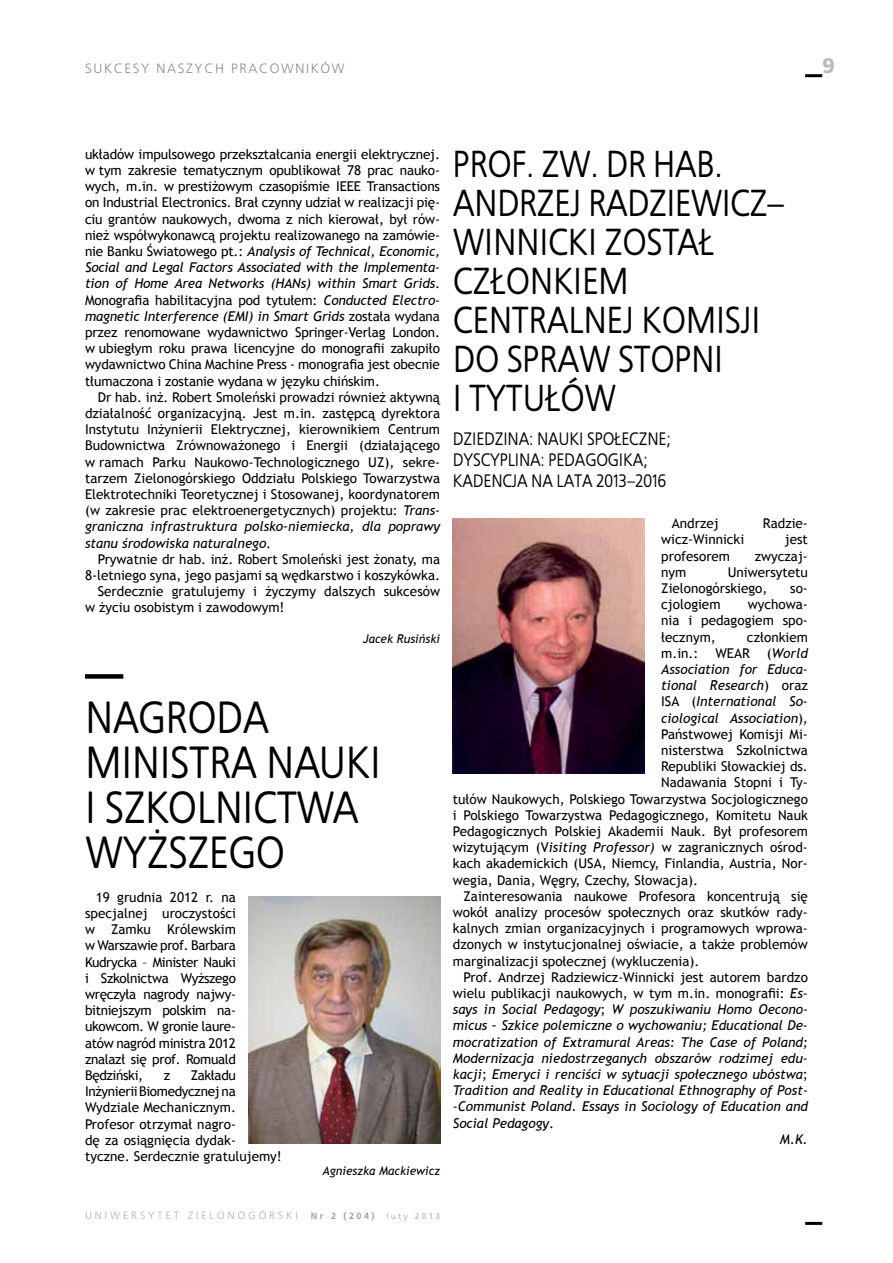
<style>
.page{position:relative;width:893px;height:1263px;background:#fff}
.page>*{position:absolute;margin:0;border:0;box-sizing:border-box;transform-origin:0 0}
.t1{font:45px/45px "EFN Bureau OT";color:#000}
.t2{font:37.5px/39px "EFN Bureau OT";color:#000}
.t3{font:900 21px "Frutiger LT Pro";color:#b8babc}
.t4{font:18px/21px "EFN Bureau OT";color:#000}
.t5{font:13.5px/16.2px "Trebuchet MS";color:#000;text-align:justify}
.t6{font:italic 13.5px "Trebuchet MS";color:#000}
.t7{font:300 13.5px "Frutiger LT Pro";letter-spacing:.12em;color:#8a8c8e}
.t8{font:italic 12px "Trebuchet MS";color:#000}
.t9{font:300 10.5px "Frutiger LT Pro";letter-spacing:.28em;color:#acaeb1}
.t10{font:8.25px "Frutiger LT Pro";letter-spacing:.28em;color:#aeb0b2}
.s1{font-style:italic}
.s2{font-style:normal}
.s3{font-weight:700;font-size:9px;color:#9d9fa2}
</style>
<div class="page">
<hr style="left:805px;top:74px;width:17px;height:3px;background:#000">
<hr style="left:805px;top:1222px;width:17px;height:3px;background:#000">
<img style="left:453px;top:519px;width:191px;height:255px">
<div style="left:85px;top:674px;width:38px;height:5px;background:#000"></div>
<img style="left:249px;top:896px;width:191px;height:248px">
<p class="t7" style="left:85px;top:60px;width:10px">SUK</p>
<p class="t7" style="left:114px;top:60px;width:20px">CESY</p>
<p class="t7" style="left:157px;top:60px;width:31px">NASZY</p>
<p class="t7" style="left:204px;top:60px;width:77px">CH PRACOWNIKÓW</p>
<h3 class="t3" style="left:822px;top:53px;width:14px">9</h3>
<p class="t5" style="left:85px;top:146px;width:357px">układów impulsowego przekształcania energii elektrycznej. w tym zakresie tematycznym opublikował 78 prac nauko&shy;wych, m.in. w prestiżowym czasopiśmie IEEE Transactions on Industrial Electronics. Brał czynny udział w realizacji pię&shy;ciu grantów naukowych, dwoma z nich kierował, był rów&shy;nież współwykonawcą projektu realizowanego na zamówie&shy;nie Banku Światowego pt.: <span class="s1">Analysis of Technical, Economic, Social and Legal Factors Associated with the Implementa&shy;tion of Home Area Networks (HANs) within Smart Grids</span>.<br>Monografia habilitacyjna pod tytułem: <span class="s1">Conducted Electro&shy;magnetic Interference (EMI) in Smart Grids</span> została wydana przez renomowane wydawnictwo Springer-Verlag London. w ubiegłym roku prawa licencyjne do monografii zakupiło wydawnictwo China Machine Press - monografia jest obecnie tłumaczona i zostanie wydana w języku chińskim.</p>
<p class="t5" style="left:85px;top:389px;width:357px;text-indent:13px">Dr hab. inż. Robert Smoleński prowadzi również aktywną działalność organizacyjną. Jest m.in. zastępcą dyrektora Instytutu Inżynierii Elektrycznej, kierownikiem Centrum Budownictwa Zrównoważonego i Energii (działającego w ramach Parku Naukowo-Technologicznego UZ), sekre&shy;tarzem Zielonogórskiego Oddziału Polskiego Towarzystwa Elektrotechniki Teoretycznej i Stosowanej, koordynatorem (w zakresie prac elektroenergetycznych) projektu: <span class="s1">Trans&shy;graniczna infrastruktura polsko–niemiecka, dla poprawy stanu środowiska naturalnego</span>.</p>
<p class="t5" style="left:98px;top:551px;width:344px">Prywatnie dr hab. inż. Robert Smoleński jest żonaty, ma</p>
<p class="t5" style="left:85px;top:567px;width:357px">8-letniego syna, jego pasjami są wędkarstwo i koszykówka.</p>
<p class="t5" style="left:98px;top:583px;width:344px">Serdecznie gratulujemy i życzymy dalszych sukcesów</p>
<p class="t5" style="left:85px;top:600px;width:201px">w życiu osobistym i zawodowym!</p>
<p class="t8" style="left:363px;top:632px;width:79px">Jacek Rusiński</p>
<h1 class="t1" style="left:85px;top:696px;width:107px">NAGRODA<br>MINISTRA</h1>
<h1 class="t1" style="left:266px;top:741px;width:95px">NAUKI</h1>
<h1 class="t1" style="left:85px;top:786px;width:83px">I SZKOLNICT</h1>
<h1 class="t1" style="left:296px;top:786px;width:63px">WA</h1>
<h1 class="t1" style="left:85px;top:831px;width:197px">WYŻSZEGO</h1>
<p class="t5" style="left:85px;top:889px;width:152px;text-indent:11px">19 grudnia 2012 r. na specjalnej uroczystości w Zamku Królewskim w Warszawie prof. Barbara Kudrycka – Minister Nauki i Szkolnictwa Wyższego wręczyła nagrody najwy&shy;bitniejszym polskim na&shy;ukowcom. W gronie laure&shy;atów nagród ministra 2012 znalazł się prof. Romuald Będziński,</p>
<p class="t5" style="left:85px;top:1067px;width:198px;text-align:left;text-indent:106px">Zakładu<br>Inżynierii Biomedycznej na<br>Wydziale Mechanicznym.<br>Profesor otrzymał nagro-<br>dę za osiągnięcia dydak&shy;tyczne. Serdecznie gratulujemy!</p>
<p class="t5" style="left:164px;top:1067px;width:8px">z</p>
<p class="t8" style="left:323px;top:1164px;width:119px">Agnieszka Mackiewicz</p>
<h2 class="t2" style="left:453px;top:146px;width:333px">PROF. ZW. DR HAB.<br>ANDRZEJ RADZIEWICZ–<br>WINNICKI</h2>
<h2 class="t2" style="left:605px;top:224px;width:110px">ZOSTAŁ</h2>
<h2 class="t2" style="left:453px;top:263px;width:74px">CZŁONKIEM<br>CENTRALNE</h2>
<h2 class="t2" style="left:623px;top:302px;width:59px">J KOMIS</h2>
<h2 class="t2" style="left:740px;top:302px;width:15px">JI</h2>
<h2 class="t2" style="left:453px;top:341px;width:200px">DO SPRAW STOPNI<br>I TYTUŁÓW</h2>
<h3 class="t4" style="left:453px;top:429px;width:219px">DZIEDZINA: NAUKI SPOŁECZNE;<br>DYSCYPLINA</h3>
<h3 class="t4" style="left:541px;top:450px;width:18px">: PEDA</h3>
<h3 class="t4" style="left:585px;top:450px;width:64px">GOGIKA;</h3>
<h3 class="t4" style="left:453px;top:471px;width:11px">KADENC</h3>
<h3 class="t4" style="left:512px;top:471px;width:55px">JANA LATA</h3>
<h3 class="t4" style="left:596px;top:471px;width:72px">2013–2016</h3>
<p class="t5" style="left:672px;top:515px;width:48px">Andrzej</p>
<p class="t5" style="left:763px;top:515px;width:47px">Radzie-</p>
<p class="t5" style="left:661px;top:532px;width:85px">wicz-Winnicki</p>
<p class="t5" style="left:785px;top:532px;width:25px">jest</p>
<p class="t5" style="left:661px;top:548px;width:70px">profesorem</p>
<p class="t5" style="left:755px;top:548px;width:55px">zwyczaj-</p>
<p class="t5" style="left:661px;top:564px;width:27px">nym</p>
<p class="t5" style="left:661px;top:564px;width:148px;text-indent:66px">Uniwersytetu<br>Zielonogórskiego,</p>
<p class="t5" style="left:790px;top:580px;width:19px">so-</p>
<p class="t5" style="left:661px;top:596px;width:148px;text-indent:87px">wychowa&shy;nia i pedagogiem spo&shy;łecznym,</p>
<p class="t5" style="left:661px;top:596px;width:61px">cjologiem</p>
<p class="t5" style="left:747px;top:629px;width:62px">członkiem</p>
<p class="t5" style="left:661px;top:645px;width:148px">m.in.: WEAR (<span class="s1">World</span></p>
<p class="t6" style="left:661px;top:661px;width:148px">Association for Educa-</p>
<p class="t6" style="left:661px;top:677px;width:148px">tional Research<span class="s2">) oraz</span></p>
<p class="t6" style="left:661px;top:693px;width:148px"><span class="s2">ISA (</span>International So-</p>
<p class="t6" style="left:661px;top:710px;width:148px">ciological Association<span class="s2">),</span></p>
<p class="t5" style="left:661px;top:726px;width:148px">Państwowej Komisji Mi-</p>
<p class="t5" style="left:661px;top:742px;width:148px">nisterstwa Szkolnictwa</p>
<p class="t5" style="left:661px;top:758px;width:148px">Republiki Słowackiej ds.</p>
<p class="t5" style="left:661px;top:775px;width:148px">Nadawania Stopni i Ty-</p>
<p class="t5" style="left:453px;top:791px;width:357px">tułów Naukowych, Polskiego Towarzystwa Socjologicznego</p>
<p class="t5" style="left:453px;top:807px;width:357px">i Polskiego Towarzystwa Pedagogicznego, Komitetu Nauk</p>
<p class="t5" style="left:453px;top:823px;width:357px">Pedagogicznych Polskiej Akademii Nauk. Był profesorem</p>
<p class="t5" style="left:453px;top:839px;width:357px">wizytującym (V<span class="s1">isiting Professor)</span> w zagranicznych ośrod-</p>
<p class="t5" style="left:453px;top:856px;width:357px">kach akademickich (USA, Niemcy, Finlandia, Austria, Nor-</p>
<p class="t5" style="left:453px;top:872px;width:247px">wegia, Dania, Węgry, Czechy, Słowacja).</p>
<p class="t5" style="left:463px;top:888px;width:346px">Zainteresowania naukowe Profesora koncentrują się</p>
<p class="t5" style="left:453px;top:904px;width:357px">wokół analizy procesów społecznych oraz skutków rady-</p>
<p class="t5" style="left:453px;top:920px;width:357px">kalnych zmian organizacyjnych i programowych wprowa-</p>
<p class="t5" style="left:453px;top:937px;width:357px">dzonych w instytucjonalnej oświacie, a także problemów</p>
<p class="t5" style="left:453px;top:953px;width:248px">marginalizacji społecznej (wykluczenia).</p>
<p class="t5" style="left:463px;top:969px;width:346px">Prof. Andrzej Radziewicz-Winnicki jest autorem bardzo</p>
<p class="t5" style="left:453px;top:985px;width:357px">wielu publikacji naukowych, w tym m.in. monografii: <span class="s1">Es-</span></p>
<p class="t6" style="left:453px;top:1001px;width:357px">says in Social Pedagogy<span class="s2">;</span> W poszukiwaniu Homo Oecono-</p>
<p class="t6" style="left:453px;top:1017px;width:357px">micus – Szkice polemiczne o wychowaniu; Educational De-</p>
<p class="t6" style="left:453px;top:1034px;width:357px">mocratization of Extramural Areas: The Case of Poland;</p>
<p class="t6" style="left:453px;top:1050px;width:357px">Modernizacja niedostrzeganych obszarów rodzimej edu-</p>
<p class="t6" style="left:453px;top:1066px;width:357px">kacji<span class="s2">;</span> Emeryci i renciści w sytuacji społecznego ubóstwa<span class="s2">;</span></p>
<p class="t6" style="left:453px;top:1082px;width:357px">Tradition and Reality in Educational Ethnography of Post-</p>
<p class="t6" style="left:453px;top:1098px;width:357px">-Communist Poland. Essays in Sociology of Education and</p>
<p class="t6" style="left:453px;top:1115px;width:103px">Social Pedagogy<span class="s2">.</span></p>
<p class="t6" style="left:780px;top:1131px;width:29px">M.K.</p>
<p class="t9" style="left:85px;top:1209px;width:291px">UNIWERSYTET ZIELONOGÓRSKI <span class="s3">Nr 2 (204)</span></p>
<p class="t10" style="left:386px;top:1211px;width:55px">luty 2013</p>
</div>
